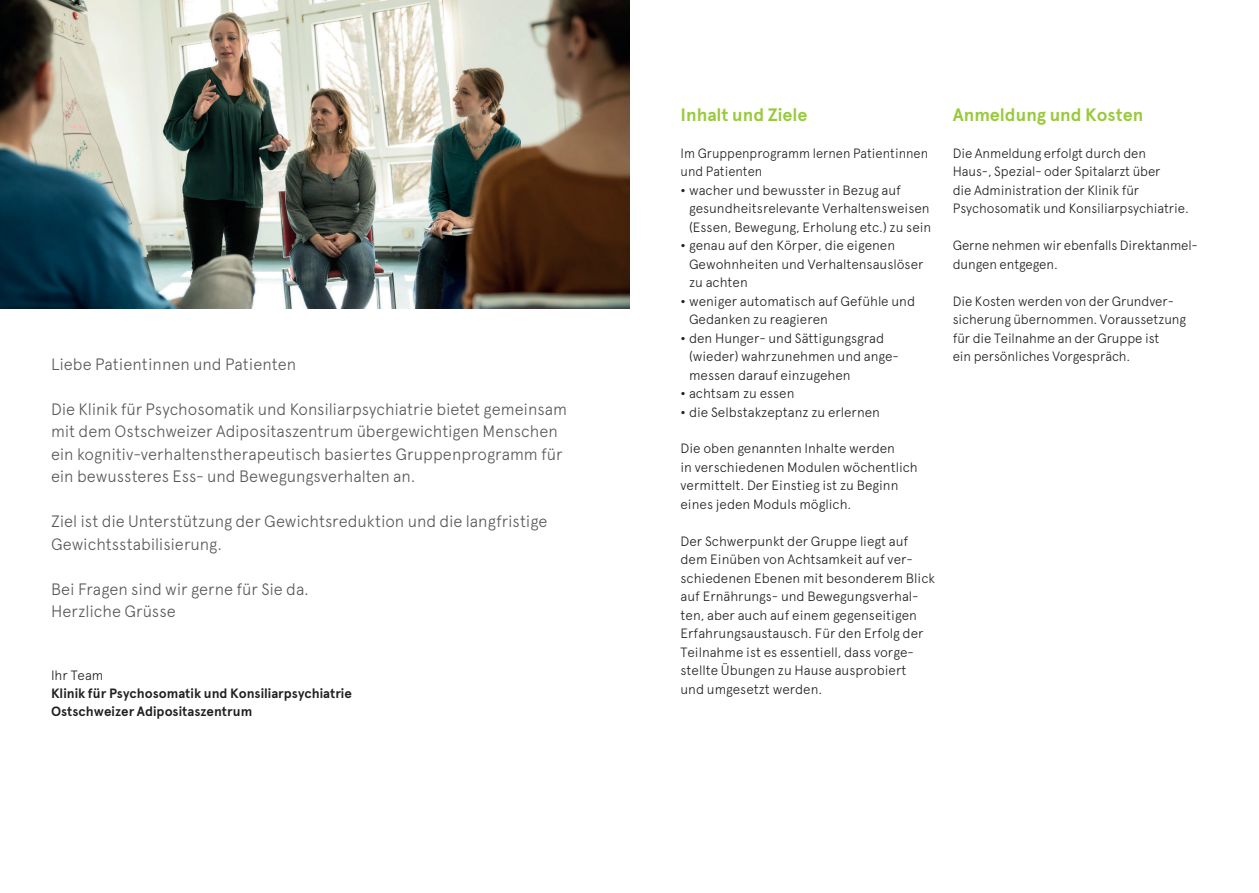
<style>
.page{position:relative;width:1259px;height:893px;background:#fff}
.page>*{position:absolute;margin:0;border:0;box-sizing:border-box;transform-origin:0 0}
.t1{font:700 18px "Apercu";color:#99ca3b}
.t2{font:300 16.5px/22.5px "Apercu";color:#57585a}
.t3{font:300 13.5px/18.5px "Apercu";color:#231f20}
.t4{font:700 13.5px/18px "Apercu";color:#231f20}
.t5{font:300 13.5px/18.5px "Apercu";color:#231f20;scale:.96 1}
.s1{font-weight:700}
</style>
<div class="page">
<img style="left:0;top:0;width:629px;height:308px">
<p class="t2" style="left:51px;top:353px;width:247px">Liebe Patientinnen und Patienten</p>
<p class="t2" style="left:51px;top:398px;width:517px">Die Klinik für Psychosomatik und Konsiliarpsychiatrie bietet gemeinsam mit dem Ostschweizer Adipositaszentrum übergewichtigen Menschen ein kognitiv-verhaltenstherapeutisch basiertes Gruppenprogramm für ein bewussteres Ess- und Bewegungsverhalten an.</p>
<p class="t2" style="left:51px;top:510px;width:498px">Ziel ist die Unterstützung der Gewichtsreduktion und die langfristige<br>Gewichtsstabilisierung.</p>
<p class="t2" style="left:51px;top:578px;width:259px">Bei Fragen sind wir gerne für Sie da.<br>Herzliche Grüsse</p>
<p class="t3" style="left:51px;top:666px;width:54px">Ihr Team</p>
<p class="t4" style="left:51px;top:685px;width:302px">Klinik für Psychosomatik und Konsiliarpsychiatrie<br>Ostschweizer Adipositaszentrum</p>
<h1 class="t1" style="left:680px;top:103px;width:128px">Inhalt und Ziele</h1>
<p class="t5" style="left:680px;top:143px;width:259px">Im Gruppenprogramm lernen Patientinnen und Patienten</p>
<p class="t3" style="left:689px;top:180px;width:244px;text-indent:-9px"><span class="s1">•</span> wacher und bewusster in Bezug auf gesundheitsrelevante Verhaltensweisen (Essen, Bewegung, Erholung etc.) zu sein</p>
<p class="t3" style="left:689px;top:236px;width:236px;text-indent:-9px"><span class="s1">•</span> genau auf den Körper, die eigenen<br>Gewohnheiten und Verhaltensauslöser zu achten</p>
<p class="t3" style="left:689px;top:291px;width:228px;text-indent:-9px"><span class="s1">•</span> weniger automatisch auf Gefühle und<br>Gedanken zu reagieren</p>
<p class="t3" style="left:689px;top:328px;width:211px;text-indent:-9px"><span class="s1">•</span> den Hunger- und Sättigungsgrad (wieder) wahrzunehmen und ange&shy;messen darauf einzugehen</p>
<p class="t3" style="left:680px;top:384px;width:115px"><span class="s1">•</span> achtsam zu essen</p>
<p class="t3" style="left:680px;top:402px;width:201px"><span class="s1">•</span> die Selbstakzeptanz zu erlernen</p>
<p class="t3" style="left:680px;top:439px;width:239px">Die oben genannten Inhalte werden<br>in verschiedenen Modulen wöchentlich vermittelt. Der Einstieg ist zu Beginn eines jeden Moduls möglich.</p>
<p class="t3" style="left:680px;top:532px;width:256px">Der Schwerpunkt der Gruppe liegt auf dem Einüben von Achtsamkeit auf ver&shy;schiedenen Ebenen mit besonderem Blick auf Ernährungs- und Bewegungsverhal&shy;ten, aber auch auf einem gegenseitigen Erfahrungsaustausch. Für den Erfolg der Teilnahme ist es essentiell, dass vorge&shy;stellte Übungen zu Hause ausprobiert<br>und umgesetzt werden.</p>
<h1 class="t1" style="left:952px;top:103px;width:192px">Anmeldung und Kosten</h1>
<p class="t3" style="left:952px;top:143px;width:237px">Die Anmeldung erfolgt durch den<br>Haus-, Spezial- oder Spitalarzt über<br>die Administration der Klinik für Psychosomatik und Konsiliarpsychiatrie.</p>
<p class="t3" style="left:952px;top:236px;width:247px">Gerne nehmen wir ebenfalls Direktanmel&shy;dungen entgegen.</p>
<p class="t3" style="left:952px;top:291px;width:235px">Die Kosten werden von der Grundver&shy;sicherung übernommen. Voraussetzung für die Teilnahme an der Gruppe ist<br>ein persönliches Vorgespräch.</p>
</div>
